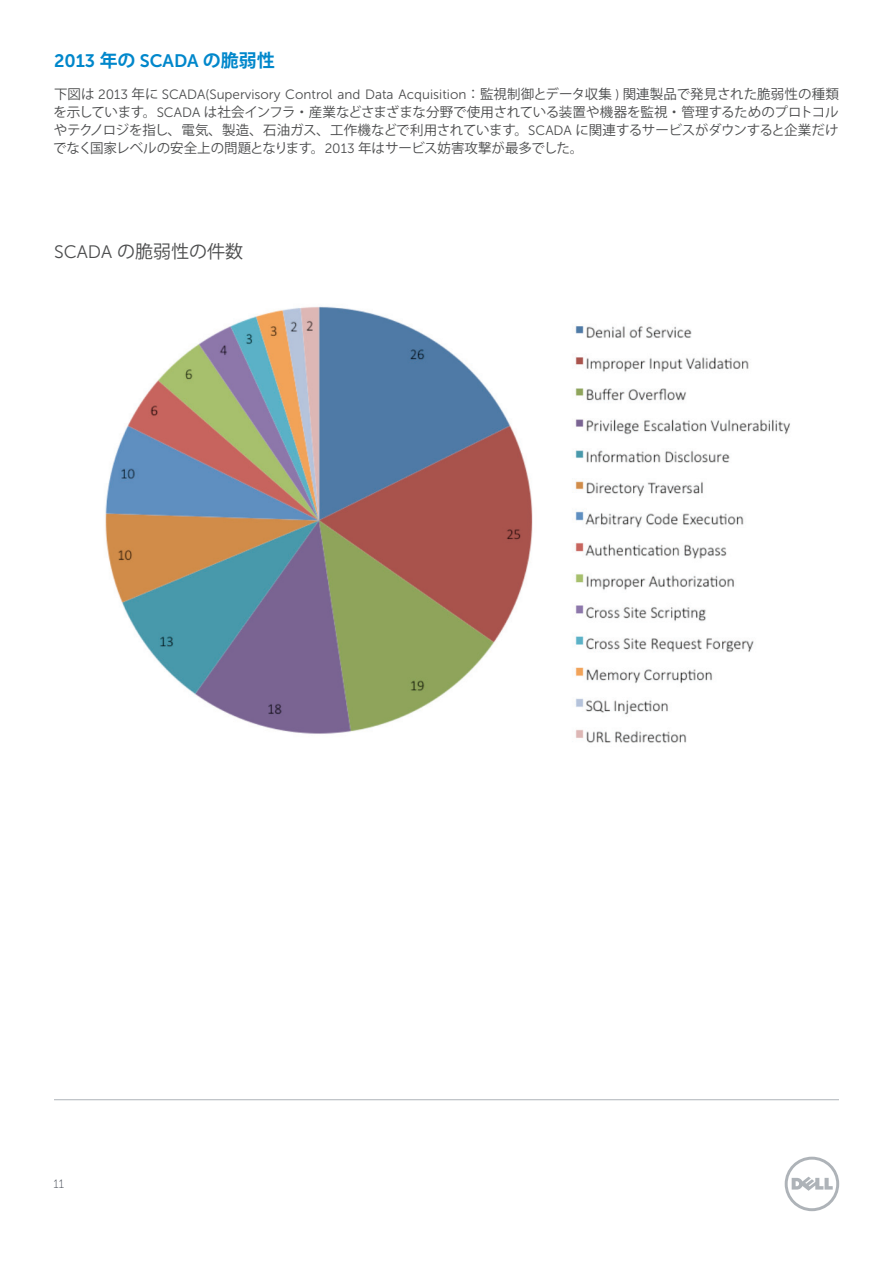
<style>
.page{position:relative;width:893px;height:1263px;background:#fff}
.page>*{position:absolute;margin:0;border:0;box-sizing:border-box;transform-origin:0 0}
.t1{font:18px "Museo Sans For Dell 700";color:#0087cb}
.t2{font:18px "Koz Go Pro";color:#4b4c4d}
.t3{font:13.5px/18px "Koz Go Pro";color:#4b4c4d;text-align:justify}
.t4{font:13.5px "Museo Sans For Dell 300";color:#4b4c4d}
.t5{font:12px "Museo Sans For Dell 100";color:#3e444f}
.s1{font-family:"Koz Go Pro";font-weight:700}
.s2{font-family:"Koz Go Pro"}
.s3{font-family:"Museo Sans For Dell 300"}
</style>
<div class="page">
<img style="left:105px;top:306px;width:685px;height:437px">
<hr style="left:54px;top:1099px;width:785px;height:1px;background:#aeb3b8">
<svg style="left:785px;top:1157px;width:54px;height:54px"></svg>
<h1 class="t1" style="left:54px;top:51px;width:222px">2013 <span class="s1">年の</span> SCADA <span class="s1">の脆弱性</span></h1>
<p class="t4" style="left:54px;top:87px;width:786px"><span class="s2">下図は</span> 2013 <span class="s2">年に</span> SCADA(Supervisory Control and Data Acquisition<span class="s2">：監視制御とデータ収集</span> ) <span class="s2">関連製品で発見された脆弱性の種類</span></p>
<p class="t3" style="left:53px;top:103px;width:787px">を示しています。<span class="s3">SCADA</span> は社会インフラ・産業などさまざまな分野で使用されている装置や機器を監視・管理するためのプロトコルやテクノロジを指し、電気、製造、石油ガス、工作機などで利用されています。<span class="s3">SCADA</span> に関連するサービスがダウンすると企業だけでなく国家レベルの安全上の問題となります。<span class="s3">2013</span> 年はサービス妨害攻撃が最多でした。</p>
<h1 class="t2" style="left:54px;top:240px;width:191px"><span class="s3">SCADA</span> の脆弱性の件数</h1>
<p class="t5" style="left:53px;top:1178px;width:12px">11</p>
</div>
